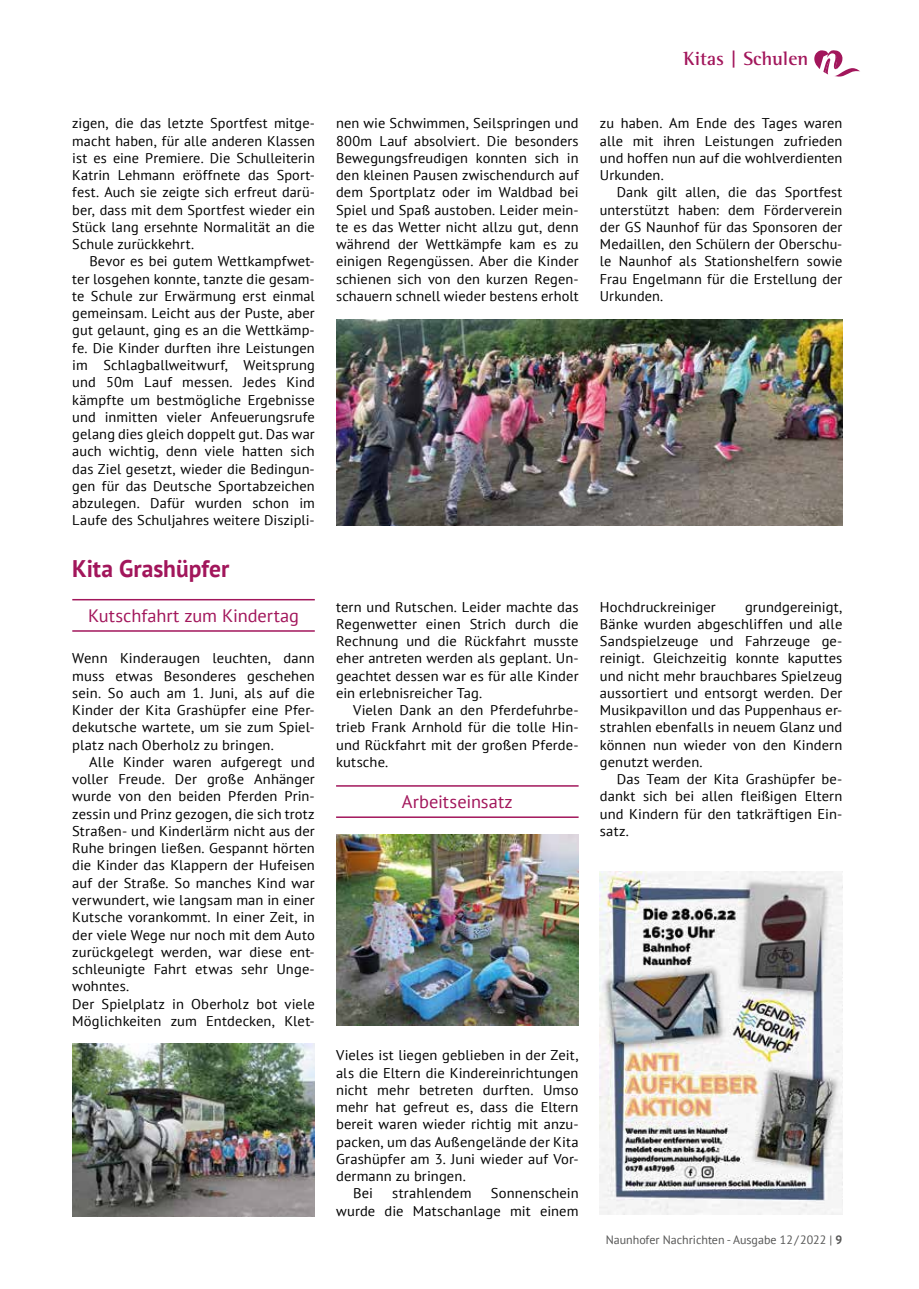
<style>
.page{position:relative;width:919px;height:1289px;background:#fff}
.page>*{position:absolute;margin:0;border:0;box-sizing:border-box;transform-origin:0 0}
.t1{font:700 24px "PT Sans";letter-spacing:-.005em;color:#a2165b}
.t2{font:700 19.5px "Rotis Semi Serif Std";letter-spacing:.005em;color:#a2165b}
.t3{font:18px "PT Sans";color:#a2165b}
.t4{font:14.1px/17.2px "PT Sans";letter-spacing:.005em;color:#000;text-align:justify}
.t5{font:12px "PT Sans";color:#565655}
.s1{font-weight:700}
</style>
<div class="page">
<svg style="left:814px;top:50px;width:46px;height:27px"></svg>
<img style="left:336px;top:319px;width:506px;height:206px">
<hr style="left:72px;top:599px;width:243px;height:1px;background:#a2165b">
<hr style="left:72px;top:630px;width:243px;height:1px;background:#a2165b">
<hr style="left:336px;top:785px;width:242px;height:1px;background:#a2165b">
<hr style="left:336px;top:816px;width:242px;height:2px;background:#a2165b">
<img style="left:72px;top:1043px;width:243px;height:173px">
<img style="left:336px;top:834px;width:242px;height:191px">
<img style="left:600px;top:871px;width:242px;height:343px">
<p class="t4" style="left:72px;top:114px;width:244px">zigen, die das letzte Sportfest mitge&shy;macht haben, für alle anderen Klassen ist es eine Premiere. Die Schulleiterin Katrin Lehmann eröffnete das Sport&shy;fest. Auch sie zeigte sich erfreut darü&shy;ber, dass mit dem Sportfest wieder ein Stück lang ersehnte Normalität an die Schule zurückkehrt.</p>
<p class="t4" style="left:72px;top:252px;width:244px;text-indent:17px">Bevor es bei gutem Wettkampfwet&shy;ter losgehen konnte, tanzte die gesam&shy;te Schule zur Erwärmung erst einmal gemeinsam. Leicht aus der Puste, aber gut gelaunt, ging es an die Wettkämp&shy;fe. Die Kinder durften ihre Leistungen im Schlagballweitwurf, Weitsprung und 50m Lauf messen. Jedes Kind kämpfte um bestmögliche Ergebnisse und inmitten vieler Anfeuerungsrufe gelang dies gleich doppelt gut. Das war auch wichtig, denn viele hatten sich das Ziel gesetzt, wieder die Bedingun&shy;gen für das Deutsche Sportabzeichen abzulegen. Dafür wurden schon im Laufe des Schuljahres weitere Diszipli-</p>
<h1 class="t1" style="left:72px;top:553px;width:158px">Kita Grashüpfer</h1>
<p class="t3" style="left:88px;top:604px;width:212px">Kutschfahrt zum Kindertag</p>
<p class="t4" style="left:72px;top:649px;width:244px">Wenn Kinderaugen leuchten, dann muss etwas Besonderes geschehen sein. So auch am 1. Juni, als auf die Kinder der Kita Grashüpfer eine Pfer&shy;dekutsche wartete, um sie zum Spiel&shy;platz nach Oberholz zu bringen.</p>
<p class="t4" style="left:72px;top:753px;width:244px;text-align:left;text-indent:17px">Alle Kinder waren aufgeregt und voller Freude. Der große Anhänger wurde von den beiden Pferden Prin&shy;zessin und Prinz gezogen, die sich trotz Straßen- und Kinderlärm nicht aus der Ruhe bringen ließen. Gespannt hörten die Kinder das Klappern der Hufeisen auf der Straße. So manches Kind war verwundert, wie langsam man in einer Kutsche vorankommt. In einer Zeit, in der viele Wege nur noch mit dem Auto zurückgelegt werden, war diese ent&shy;schleunigte Fahrt etwas sehr Unge&shy;wohntes.<br>Der Spielplatz in Oberholz bot viele Möglichkeiten zum Entdecken, Klet-</p>
<h2 class="t2" style="left:683px;top:47px;width:126px">Kitas | Schulen</h2>
<p class="t4" style="left:336px;top:114px;width:244px">nen wie Schwimmen, Seilspringen und 800m Lauf absolviert. Die besonders Bewegungsfreudigen konnten sich in den kleinen Pausen zwischendurch auf dem Sportplatz oder im Waldbad bei Spiel und Spaß austoben. Leider mein&shy;te es das Wetter nicht allzu gut, denn während der Wettkämpfe kam es zu einigen Regengüssen. Aber die Kinder schienen sich von den kurzen Regen&shy;schauern schnell wieder bestens erholt</p>
<p class="t4" style="left:600px;top:114px;width:244px">zu haben. Am Ende des Tages waren alle mit ihren Leistungen zufrieden und hoffen nun auf die wohlverdienten Urkunden.</p>
<p class="t4" style="left:600px;top:183px;width:244px;text-indent:17px">Dank gilt allen, die das Sportfest unterstützt haben: dem Förderverein der GS Naunhof für das Sponsoren der Medaillen, den Schülern der Oberschu&shy;le Naunhof als Stationshelfern sowie Frau Engelmann für die Erstellung der Urkunden.</p>
<p class="t4" style="left:336px;top:597px;width:244px">tern und Rutschen. Leider machte das Regenwetter einen Strich durch die Rechnung und die Rückfahrt musste eher antreten werden als geplant. Un&shy;geachtet dessen war es für alle Kinder ein erlebnisreicher Tag.</p>
<p class="t4" style="left:336px;top:701px;width:244px;text-indent:17px">Vielen Dank an den Pferdefuhrbe&shy;trieb Frank Arnhold für die tolle Hin&shy;und Rückfahrt mit der großen Pferde&shy;kutsche.</p>
<p class="t3" style="left:402px;top:790px;width:112px">Arbeitseinsatz</p>
<p class="t4" style="left:600px;top:597px;width:244px;text-indent:145px">grundgereinigt, Bänke wurden abgeschliffen und alle Sandspielzeuge und Fahrzeuge ge&shy;reinigt. Gleichzeitig konnte kaputtes und nicht mehr brauchbares Spielzeug aussortiert und entsorgt werden. Der Musikpavillon und das Puppenhaus er&shy;strahlen ebenfalls in neuem Glanz und können nun wieder von den Kindern genutzt werden.</p>
<p class="t4" style="left:600px;top:770px;width:244px;text-indent:17px">Das Team der Kita Grashüpfer be&shy;dankt sich bei allen fleißigen Eltern und Kindern für den tatkräftigen Ein&shy;satz.</p>
<p class="t4" style="left:600px;top:597px;width:117px">Hochdruckreiniger</p>
<p class="t4" style="left:336px;top:1046px;width:244px">Vieles ist liegen geblieben in der Zeit,</p>
<p class="t4" style="left:336px;top:1063px;width:244px">als die Eltern die Kindereinrichtungen</p>
<p class="t4" style="left:336px;top:1080px;width:244px">nicht mehr betreten durften. Umso</p>
<p class="t4" style="left:336px;top:1098px;width:244px">mehr hat gefreut es, dass die Eltern</p>
<p class="t4" style="left:336px;top:1115px;width:244px">bereit waren wieder richtig mit anzu-</p>
<p class="t4" style="left:336px;top:1132px;width:244px">packen, um das Außengelände der Kita</p>
<p class="t4" style="left:336px;top:1149px;width:244px">Grashüpfer am 3. Juni wieder auf Vor-</p>
<p class="t4" style="left:336px;top:1167px;width:131px">dermann zu bringen.</p>
<p class="t4" style="left:353px;top:1184px;width:21px">Bei</p>
<p class="t4" style="left:392px;top:1184px;width:81px">strahlendem</p>
<p class="t4" style="left:336px;top:1184px;width:244px;text-align:right">Sonnenschein<br>wurde die Matschanlage mit einem</p>
<p class="t5" style="left:605px;top:1231px;width:238px">Naunhofer Nachrichten - Ausgabe 12/2022 | <span class="s1">9</span></p>
</div>
